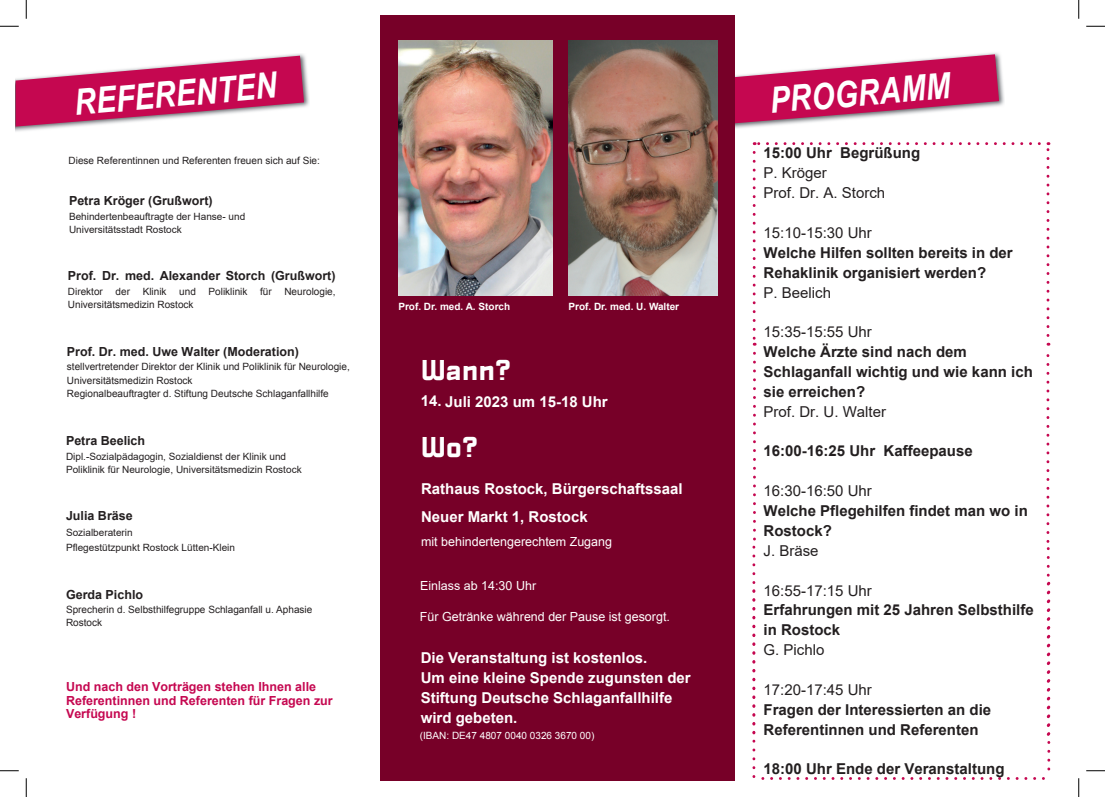
<style>
.page{position:relative;width:1105px;height:797px;background:#fff}
.page>*{position:absolute;margin:0;border:0;box-sizing:border-box;transform-origin:0 0}
.t1{font:italic 700 36px "Arial Narrow";color:#fff}
.t2{font:25px "Politica Black Xp";color:#fff}
.t3{font:700 15px/19.9px "Arial";color:#231f20}
.t4{font:700 15px/20px "Arial";color:#fff}
.t5{font:15px/19.9px "Arial";color:#231f20}
.t6{font:700 12.5px "Arial";color:#231f20}
.t7{font:12.5px "Arial";color:#fff}
.t8{font:700 12.5px/13.8px "Arial";color:#c50750}
.t9{font:10px/13.4px "Arial";color:#231f20}
.t10{font:700 10px "Arial";color:#fff}
.t11{font:10px "Arial";color:#fff}
.s1{font-style:inherit}
</style>
<div class="page">
<img style="left:982px;top:53px;width:22px;height:53px">
<svg style="left:735px;top:54px;width:264px;height:75px"></svg>
<div style="left:381px;top:16px;width:354px;height:765px;background:#770028"></div>
<img style="left:16px;top:54px;width:293px;height:78px">
<svg style="left:16px;top:56px;width:288px;height:71px"></svg>
<img style="left:398px;top:41px;width:154px;height:254px">
<img style="left:568px;top:41px;width:149px;height:254px">
<svg style="left:763px;top:777px;width:281px;height:3px"></svg>
<svg style="left:753px;top:152px;width:3px;height:194px"></svg>
<svg style="left:1046px;top:142px;width:3px;height:193px"></svg>
<svg style="left:754px;top:142px;width:285px;height:3px"></svg>
<svg style="left:0;top:25px;width:19px;height:2px"></svg>
<svg style="left:1086px;top:25px;width:19px;height:2px"></svg>
<svg style="left:0;top:770px;width:19px;height:1px"></svg>
<svg style="left:1086px;top:770px;width:19px;height:1px"></svg>
<svg style="left:25px;top:0;width:2px;height:19px"></svg>
<svg style="left:25px;top:778px;width:2px;height:19px"></svg>
<svg style="left:1078px;top:0;width:1px;height:19px"></svg>
<svg style="left:1078px;top:778px;width:1px;height:19px"></svg>
<svg style="left:753px;top:353px;width:3px;height:187px"></svg>
<svg style="left:752px;top:547px;width:3px;height:231px"></svg>
<svg style="left:1046px;top:355px;width:5px;height:415px"></svg>
<h1 class="t1" style="left:72px;top:75px;width:204px;rotate:-5deg">REFERENTEN</h1>
<p class="t9" style="left:69px;top:154px;width:253px">Diese Referentinnen und Referenten freuen sich auf Sie:</p>
<p class="t6" style="left:69px;top:192px;width:145px">Petra Kröger (Grußwort)</p>
<p class="t9" style="left:69px;top:209px;width:178px">Behindertenbeauftragte der Hanse- und<br>Universitätsstadt Rostock</p>
<p class="t6" style="left:68px;top:268px;width:269px">Prof. Dr. med. Alexander Storch (Grußwort)</p>
<p class="t9" style="left:68px;top:284px;width:36px">Direktor</p>
<p class="t9" style="left:116px;top:284px;width:16px">der</p>
<p class="t9" style="left:143px;top:284px;width:25px">Klinik</p>
<p class="t9" style="left:179px;top:284px;width:18px">und</p>
<p class="t9" style="left:209px;top:284px;width:40px">Poliklinik</p>
<p class="t9" style="left:260px;top:284px;width:13px">für</p>
<p class="t9" style="left:284px;top:284px;width:53px">Neurologie,</p>
<p class="t9" style="left:68px;top:298px;width:127px">Universitätsmedizin Rostock</p>
<p class="t6" style="left:67px;top:343px;width:233px">Prof. Dr. med. Uwe Walter (Moderation)</p>
<p class="t9" style="left:67px;top:360px;width:284px">stellvertretender Direktor der Klinik und Poliklinik für Neurologie,<br>Universitätsmedizin Rostock<br>Regionalbeauftragter d. Stiftung Deutsche Schlaganfallhilfe</p>
<p class="t6" style="left:66px;top:432px;width:81px">Petra Beelich</p>
<p class="t9" style="left:66px;top:449px;width:237px">Dipl.-Sozialpädagogin, Sozialdienst der Klinik und<br>Poliklinik für Neurologie, Universitätsmedizin Rostock</p>
<p class="t6" style="left:66px;top:507px;width:68px">Julia Bräse</p>
<p class="t9" style="left:66px;top:525px;width:170px;line-height:14.9px">Sozialberaterin<br>Pflegestützpunkt Rostock Lütten-Klein</p>
<p class="t6" style="left:66px;top:586px;width:79px">Gerda Pichlo</p>
<p class="t9" style="left:66px;top:603px;width:248px">Sprecherin d. Selbsthilfegruppe Schlaganfall u. Aphasie<br>Rostock</p>
<p class="t8" style="left:66px;top:680px;width:268px">Und nach den Vorträgen stehen Ihnen alle<br>Referentinnen und Referenten für Fragen zur<br>Verfügung !</p>
<p class="t10" style="left:398px;top:299px;width:113px">Prof. Dr. med. A. Storch</p>
<p class="t10" style="left:568px;top:299px;width:112px">Prof. Dr. med. U. Walter</p>
<h2 class="t2" style="left:421px;top:351px;width:92px">Wann?</h2>
<h3 class="t4" style="left:421px;top:391px;width:189px">14. Juli 2023 um 15-18 Uhr</h3>
<h2 class="t2" style="left:421px;top:428px;width:59px">Wo?</h2>
<h3 class="t4" style="left:421px;top:475px;width:263px;line-height:27.6px">Rathaus Rostock<span class="s1">, Bürgerschaftssaal<br></span>Neuer Markt 1, Rostock</h3>
<p class="t7" style="left:421px;top:533px;width:193px">mit <span class="s1">b</span>ehindertengerechtem Zugang</p>
<p class="t7" style="left:420px;top:576px;width:118px">Einlass ab 14:30 Uhr</p>
<p class="t7" style="left:420px;top:608px;width:252px">Für Getränke während der Pause ist gesorgt.</p>
<h3 class="t4" style="left:421px;top:648px;width:272px">Die Veranstaltung ist kostenlos.<br>Um eine kleine Spende zugunsten der<br>Stiftung Deutsche Schlaganfallhilfe wird gebeten.</h3>
<p class="t11" style="left:420px;top:729px;width:176px">(IBAN: DE47 4807 0040 0326 3670 00)</p>
<h1 class="t1" style="left:767px;top:73px;width:182px;rotate:-5deg">PROGRAMM</h1>
<h3 class="t3" style="left:763px;top:143px;width:158px">15:00 Uhr Begrüßung</h3>
<h3 class="t5" style="left:763px;top:163px;width:123px">P. Kröger<br>Prof. Dr. A. Storch</h3>
<h3 class="t5" style="left:763px;top:223px;width:110px">15:10-15:30 Uhr</h3>
<h3 class="t3" style="left:763px;top:243px;width:251px">Welche Hilfen sollten bereits in der<br>Rehaklinik organisiert werden?</h3>
<h3 class="t5" style="left:763px;top:282px;width:69px">P. Beelich</h3>
<h3 class="t5" style="left:763px;top:322px;width:110px">15:35-15:55 Uhr</h3>
<h3 class="t3" style="left:763px;top:342px;width:271px">Welche Ärzte sind nach dem<br>Schlaganfall wichtig und wie kann ich sie erreichen?</h3>
<h3 class="t5" style="left:763px;top:401px;width:124px">Prof. Dr. U. Walter</h3>
<h3 class="t3" style="left:763px;top:441px;width:211px">16:00-16:25 Uhr Kaffeepause</h3>
<h3 class="t5" style="left:763px;top:481px;width:110px">16:30-16:50 Uhr</h3>
<h3 class="t3" style="left:763px;top:501px;width:266px">Welche Pflegehilfen findet man wo in<br>Rostock?</h3>
<h3 class="t5" style="left:763px;top:540px;width:57px">J. Bräse</h3>
<h3 class="t5" style="left:763px;top:580px;width:110px">16:55-17:15 Uhr</h3>
<h3 class="t3" style="left:763px;top:600px;width:272px">Erfahrungen mit 25 Jahren Selbsthilfe in Rostock</h3>
<h3 class="t5" style="left:763px;top:640px;width:62px">G. Pichlo</h3>
<h3 class="t5" style="left:763px;top:679px;width:110px">17:20-17:45 Uhr</h3>
<h3 class="t3" style="left:763px;top:699px;width:229px">Fragen der Interessierten an die<br>Referentinnen und Referenten</h3>
<h3 class="t3" style="left:763px;top:759px;width:242px">18:00 Uhr Ende der Veranstaltung</h3>
</div>
